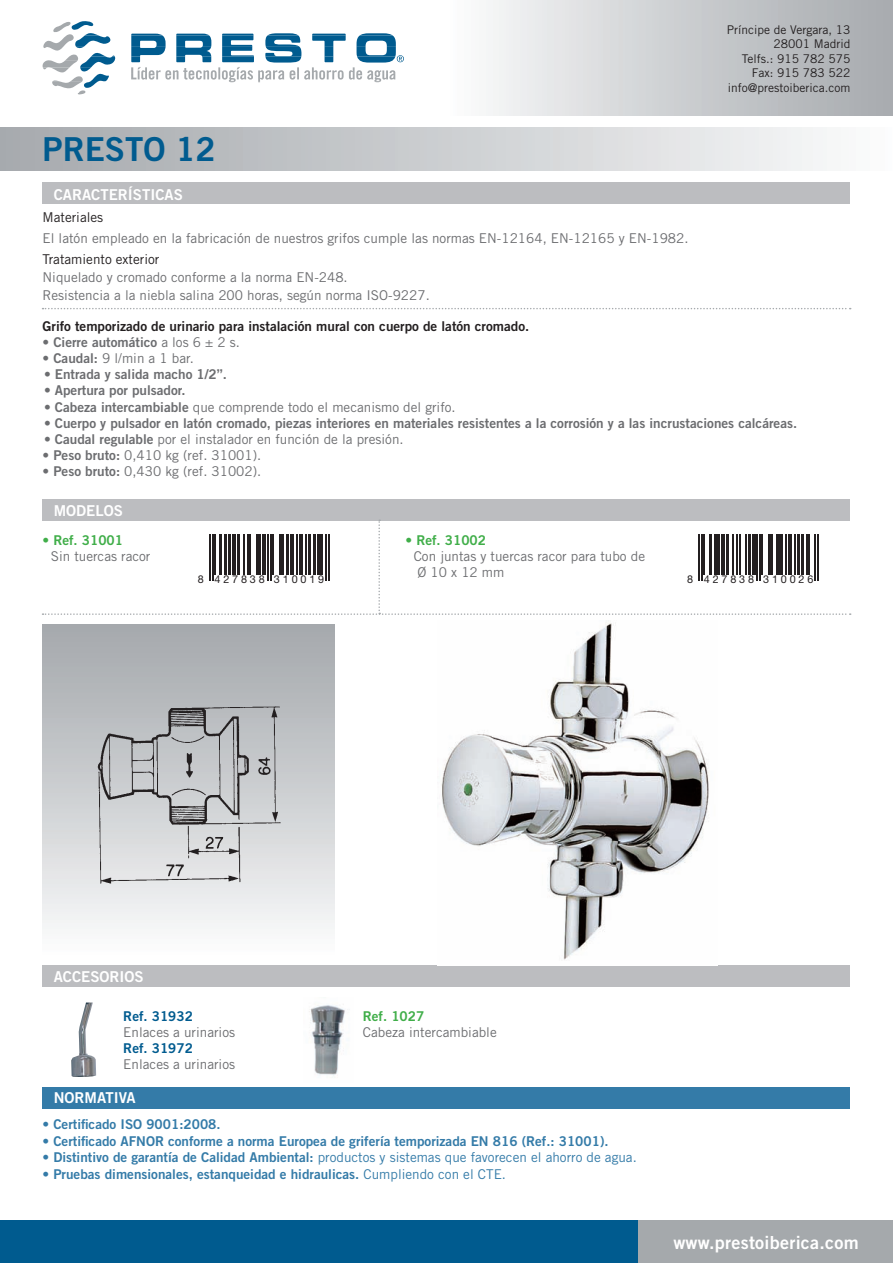
<style>
.page{position:relative;width:893px;height:1263px;background:#fff}
.page>*{position:absolute;margin:0;border:0;box-sizing:border-box;transform-origin:0 0}
.t1{font:33px "Trade Gothic Bold Two";color:#005b8f}
.t2{font:18px "Trade Gothic Bold Two";letter-spacing:.015em;color:#fff}
.t3{font:15px "Trade Gothic Bold Two";color:#fff}
.t4{font:13.5px/18px "Trade Gothic";color:#6c6d70}
.t5{font:13.5px "Trade Gothic Bold Two";color:#6c6d70}
.t6{font:13.5px "Trade Gothic Bold Two";color:#347ba8}
.t7{font:13.5px "Trade Gothic";color:#347ba8}
.t8{font:13.5px "Trade Gothic Bold Two";color:#231f20}
.t9{font:13.5px "Trade Gothic";color:#231f20}
.t10{font:13.5px "Trade Gothic Bold Two";color:#40ae49}
.t11{font:13.5px "Trade Gothic Bold Two";color:#005b8f}
.t12{font:12px/14.4px "Trade Gothic";color:#231f20;text-align:right}
.t13{font:10.8px "Helvetica Neue";letter-spacing:.26em;color:#231f20}
.s1{font-family:"Trade Gothic"}
.s2{font-family:"Trade Gothic Bold Two"}
</style>
<div class="page">
<div style="left:628px;top:1220px;width:265px;height:43px;background:#a5a9ac"></div>
<div style="left:0;top:128px;width:893px;height:42px;background:linear-gradient(to right,#a3a7ab,#fafafb)"></div>
<div style="left:43px;top:183px;width:807px;height:21px;background:#bcbdc0"></div>
<div style="left:446px;top:0;width:447px;height:116px;background:linear-gradient(to right,#fbfcfc,#a4a8ac)"></div>
<div style="left:0;top:1220px;width:637px;height:43px;background:#005b8f"></div>
<svg style="left:42px;top:21px;width:362px;height:74px"></svg>
<div style="left:43px;top:1087px;width:807px;height:21px;background:#347ba8"></div>
<svg style="left:43px;top:308px;width:808px;height:1px"></svg>
<div style="left:43px;top:625px;width:291px;height:332px;background:linear-gradient(to bottom,#a2a6aa,#fafbfc)"></div>
<div style="left:43px;top:500px;width:807px;height:21px;background:#bcbdc0"></div>
<div style="left:43px;top:965px;width:807px;height:22px;background:#bcbdc0"></div>
<svg style="left:43px;top:519px;width:808px;height:96px"></svg>
<img style="left:79px;top:1002px;width:14px;height:51px">
<img style="left:71px;top:1053px;width:25px;height:24px">
<img style="left:309px;top:1005px;width:36px;height:71px">
<img style="left:441px;top:620px;width:268px;height:340px">
<img style="left:92px;top:704px;width:193px;height:182px">
<hr style="left:209px;top:534px;width:2px;height:47px;background:#231f20">
<hr style="left:212px;top:534px;width:1px;height:47px;background:#231f20">
<hr style="left:214px;top:534px;width:2px;height:40px;background:#231f20">
<hr style="left:220px;top:534px;width:2px;height:40px;background:#231f20">
<hr style="left:224px;top:534px;width:3px;height:40px;background:#231f20">
<hr style="left:228px;top:534px;width:3px;height:40px;background:#231f20">
<hr style="left:232px;top:534px;width:4px;height:40px;background:#231f20">
<hr style="left:237px;top:534px;width:3px;height:40px;background:#231f20">
<hr style="left:244px;top:534px;width:1px;height:40px;background:#231f20">
<hr style="left:247px;top:534px;width:2px;height:40px;background:#231f20">
<hr style="left:250px;top:534px;width:1px;height:40px;background:#231f20">
<hr style="left:256px;top:534px;width:1px;height:40px;background:#231f20">
<hr style="left:259px;top:534px;width:2px;height:40px;background:#231f20">
<hr style="left:262px;top:534px;width:4px;height:40px;background:#231f20">
<hr style="left:267px;top:534px;width:2px;height:47px;background:#231f20">
<hr style="left:270px;top:534px;width:1px;height:47px;background:#231f20">
<hr style="left:273px;top:534px;width:1px;height:40px;background:#231f20">
<hr style="left:279px;top:534px;width:1px;height:40px;background:#231f20">
<hr style="left:281px;top:534px;width:3px;height:40px;background:#231f20">
<hr style="left:286px;top:534px;width:3px;height:40px;background:#231f20">
<hr style="left:290px;top:534px;width:4px;height:40px;background:#231f20">
<hr style="left:297px;top:534px;width:1px;height:40px;background:#231f20">
<hr style="left:299px;top:534px;width:4px;height:40px;background:#231f20">
<hr style="left:305px;top:534px;width:2px;height:40px;background:#231f20">
<hr style="left:308px;top:534px;width:3px;height:40px;background:#231f20">
<hr style="left:313px;top:534px;width:3px;height:40px;background:#231f20">
<hr style="left:317px;top:534px;width:4px;height:40px;background:#231f20">
<hr style="left:322px;top:534px;width:1px;height:40px;background:#231f20">
<hr style="left:326px;top:534px;width:1px;height:47px;background:#231f20">
<hr style="left:328px;top:534px;width:1px;height:47px;background:#231f20">
<hr style="left:699px;top:534px;width:1px;height:47px;background:#231f20">
<hr style="left:701px;top:534px;width:1px;height:47px;background:#231f20">
<hr style="left:704px;top:534px;width:1px;height:40px;background:#231f20">
<hr style="left:709px;top:534px;width:2px;height:40px;background:#231f20">
<hr style="left:714px;top:534px;width:2px;height:40px;background:#231f20">
<hr style="left:717px;top:534px;width:3px;height:40px;background:#231f20">
<hr style="left:721px;top:534px;width:4px;height:40px;background:#231f20">
<hr style="left:726px;top:534px;width:3px;height:40px;background:#231f20">
<hr style="left:733px;top:534px;width:1px;height:40px;background:#231f20">
<hr style="left:737px;top:534px;width:1px;height:40px;background:#231f20">
<hr style="left:739px;top:534px;width:1px;height:40px;background:#231f20">
<hr style="left:745px;top:534px;width:2px;height:40px;background:#231f20">
<hr style="left:748px;top:534px;width:2px;height:40px;background:#231f20">
<hr style="left:752px;top:534px;width:3px;height:40px;background:#231f20">
<hr style="left:757px;top:534px;width:1px;height:47px;background:#231f20">
<hr style="left:759px;top:534px;width:1px;height:47px;background:#231f20">
<hr style="left:762px;top:534px;width:1px;height:40px;background:#231f20">
<hr style="left:768px;top:534px;width:1px;height:40px;background:#231f20">
<hr style="left:771px;top:534px;width:2px;height:40px;background:#231f20">
<hr style="left:776px;top:534px;width:2px;height:40px;background:#231f20">
<hr style="left:779px;top:534px;width:4px;height:40px;background:#231f20">
<hr style="left:786px;top:534px;width:1px;height:40px;background:#231f20">
<hr style="left:788px;top:534px;width:4px;height:40px;background:#231f20">
<hr style="left:795px;top:534px;width:1px;height:40px;background:#231f20">
<hr style="left:797px;top:534px;width:3px;height:40px;background:#231f20">
<hr style="left:801px;top:534px;width:3px;height:40px;background:#231f20">
<hr style="left:806px;top:534px;width:1px;height:40px;background:#231f20">
<hr style="left:808px;top:534px;width:2px;height:40px;background:#231f20">
<hr style="left:815px;top:534px;width:1px;height:47px;background:#231f20">
<hr style="left:817px;top:534px;width:2px;height:47px;background:#231f20">
<h1 class="t1" style="left:43px;top:129px;width:175px">PRESTO 12</h1>
<p class="t3" style="left:54px;top:185px;width:131px">CARACTERÍSTICAS</p>
<p class="t9" style="left:43px;top:209px;width:62px">Materiales</p>
<p class="t4" style="left:43px;top:229px;width:647px">El latón empleado en la fabricación de nuestros grifos cumple las normas EN-12164, EN-12165 y EN-1982.</p>
<p class="t9" style="left:43px;top:251px;width:118px">Tratamiento exterior</p>
<p class="t4" style="left:43px;top:268px;width:389px">Niquelado y cromado conforme a la norma EN-248.<br>Resistencia a la niebla salina 200 horas, según norma ISO-9227.</p>
<p class="t12" style="left:727px;top:22px;width:125px">Príncipe de Vergara, 13<br>28001 Madrid<br>Telfs.: 915 782 575<br>Fax: 915 783 522 info@prestoiberica.com</p>
<p class="t8" style="left:43px;top:317px;width:488px">Grifo temporizado de urinario para instalación mural con cuerpo de latón cromado.</p>
<p class="t5" style="left:43px;top:334px;width:199px"><span class="s1">•</span> Cierre automático <span class="s1">a los 6 ± 2 s.</span></p>
<p class="t4" style="left:43px;top:349px;width:153px"><span class="s2">• Caudal:</span> 9 l/min a 1 bar.</p>
<p class="t5" style="left:44px;top:366px;width:184px"><span class="s1">•</span> Entrada y salida macho 1/2”.</p>
<p class="t5" style="left:44px;top:382px;width:143px"><span class="s1">•</span> Apertura por pulsador.</p>
<p class="t4" style="left:44px;top:398px;width:413px">• <span class="s2">Cabeza intercambiable</span> que comprende todo el mecanismo del grifo.</p>
<p class="t5" style="left:44px;top:415px;width:755px">• Cuerpo y pulsador en latón cromado, piezas interiores en materiales resistentes a la corrosión y a las incrustaciones calcáreas.</p>
<p class="t4" style="left:44px;top:430px;width:361px">• <span class="s2">Caudal regulable</span> por el instalador en función de la presión.</p>
<p class="t4" style="left:43px;top:446px;width:220px"><span class="s2">• Peso bruto:</span> 0,410 kg (ref. 31001).</p>
<p class="t4" style="left:43px;top:462px;width:220px"><span class="s2">• Peso bruto:</span> 0,430 kg (ref. 31002).</p>
<p class="t3" style="left:54px;top:502px;width:71px">MODELOS</p>
<p class="t10" style="left:43px;top:532px;width:82px">• Ref. 31001</p>
<p class="t4" style="left:51px;top:547px;width:101px">Sin tuercas racor</p>
<p class="t10" style="left:405px;top:532px;width:82px">• Ref. 31002</p>
<p class="t4" style="left:414px;top:548px;width:233px;line-height:16.2px">Con juntas y tuercas racor para tubo de<br>Ø 10 x 12 mm</p>
<p class="t13" style="left:198px;top:570px;width:128px">8 427838 310019</p>
<p class="t13" style="left:687px;top:570px;width:128px">8 427838 310026</p>
<p class="t3" style="left:54px;top:967px;width:91px">ACCESORIOS</p>
<p class="t11" style="left:123px;top:1007px;width:71px">Ref. 31932</p>
<p class="t4" style="left:123px;top:1023px;width:113px">Enlaces a urinarios</p>
<p class="t11" style="left:123px;top:1040px;width:71px">Ref. 31972</p>
<p class="t4" style="left:123px;top:1055px;width:113px">Enlaces a urinarios</p>
<p class="t3" style="left:54px;top:1088px;width:83px">NORMATIVA</p>
<p class="t10" style="left:363px;top:1007px;width:63px">Ref. 1027</p>
<p class="t4" style="left:363px;top:1023px;width:135px">Cabeza intercambiable</p>
<p class="t6" style="left:43px;top:1116px;width:180px">• Certificado ISO 9001:2008.</p>
<p class="t6" style="left:43px;top:1133px;width:568px">• Certificado AFNOR conforme a norma Europea de grifería temporizada EN 816 (Ref.: 31001).</p>
<p class="t7" style="left:43px;top:1149px;width:596px"><span class="s2">• Distintivo de garantía de Calidad Ambiental:</span> productos y sistemas que favorecen el ahorro de agua.</p>
<p class="t6" style="left:43px;top:1166px;width:465px">• Pruebas dimensionales, estanqueidad e hidraulicas. <span class="s1">Cumpliendo con el CTE.</span></p>
<h2 class="t2" style="left:673px;top:1231px;width:187px">www.prestoiberica.com</h2>
</div>
